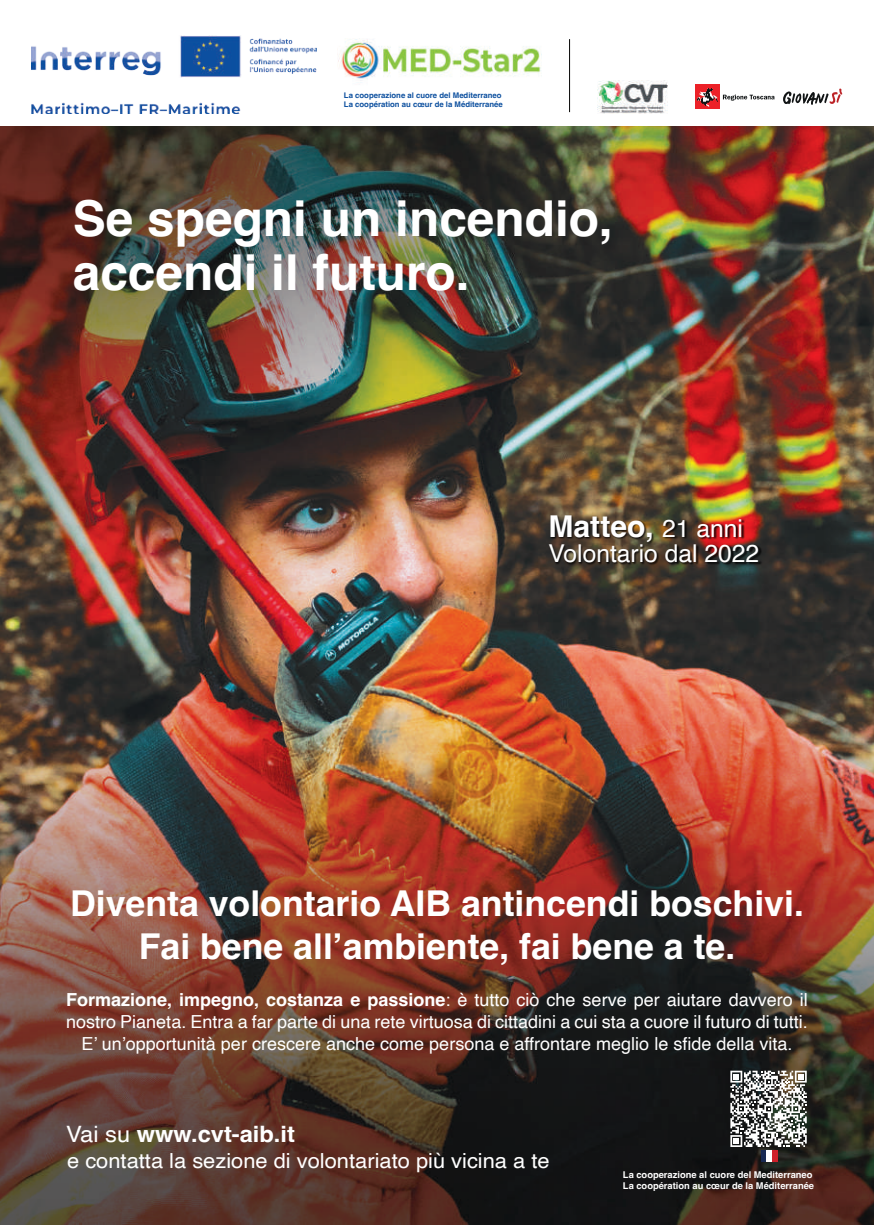
<style>
.page{position:relative;width:874px;height:1225px;background:#fff}
.page>*{position:absolute;margin:0;border:0;box-sizing:border-box;transform-origin:0 0}
.t1{font:700 49.6px/53.4px "Helvetica";color:#fff}
.t2{font:700 35.6px/42.8px "Helvetica";color:#fff;text-align:center}
.t3{font:700 30px "Helvetica";color:#fff}
.t4{font:24.6px "Helvetica";color:#fff}
.t5{font:700 22.6px "Helvetica";color:#fff;scale:1.05 1}
.t6{font:20.8px "Helvetica";color:#fff;scale:1.05 1}
.t7{font:18px/21.6px "Helvetica";color:#fff;text-align:center}
.t8{font:700 9.4px/11.6px "Helvetica";color:#fff}
.t9{font:700 7.8px/9.6px "Helvetica";color:#0d509f}
.s1{font-weight:400;font-size:24.6px}
.s2{font-weight:700}
.s3{font-weight:400}
</style>
<div class="page">
<img style="left:0;top:126px;width:873px;height:1099px">
<img style="left:32px;top:35px;width:285px;height:78px">
<img style="left:338px;top:38px;width:203px;height:45px">
<div style="left:694px;top:85px;width:24px;height:24px;background:#ec2128"></div>
<svg style="left:697px;top:88px;width:77px;height:19px"></svg>
<svg style="left:783px;top:89px;width:58px;height:16px"></svg>
<img style="left:597px;top:81px;width:69px;height:32px">
<hr style="left:569px;top:39px;width:1px;height:73px;background:#050504">
<img style="left:547px;top:510px;width:216px;height:93px">
<svg style="left:730px;top:1070px;width:76px;height:77px"></svg>
<div style="left:760px;top:1150px;width:6px;height:11px;background:#172952"></div>
<div style="left:766px;top:1150px;width:5px;height:11px;background:#fff"></div>
<div style="left:771px;top:1150px;width:6px;height:11px;background:#cf202a"></div>
<p class="t9" style="left:344px;top:91px;width:160px">La cooperazione al cuore del Mediterraneo<br>La coopération au cœur de la Méditerranée</p>
<h1 class="t1" style="left:73px;top:198px;width:541px">Se spegni un incendio, accendi il futuro.</h1>
<h3 class="t3" style="left:548px;top:508px;width:196px">Matteo, <span class="s1">21 anni</span></h3>
<h3 class="t4" style="left:548px;top:534px;width:212px">Volontario dal 2022</h3>
<h2 class="t2" style="left:70px;top:886px;width:735px">Diventa volontario AIB antincendi boschivi.<br>Fai bene all’ambiente, fai bene a te.</h2>
<p class="t7" style="left:66px;top:990px;width:743px"><span class="s2">Formazione, impegno, costanza e passione</span>: è tutto ciò che serve per aiutare davvero il nostro Pianeta. Entra a far parte di una rete virtuosa di cittadini a cui sta a cuore il futuro di tutti.<br>E’ un’opportunità per crescere anche come persona e affrontare meglio le sfide della vita.</p>
<p class="t5" style="left:66px;top:1120px;width:219px"><span class="s3">Vai su</span> www.cvt-aib.it</p>
<p class="t6" style="left:67px;top:1144px;width:461px">e contatta la sezione di volontariato più vicina a te</p>
<p class="t8" style="left:622px;top:1169px;width:192px">La cooperazione al cuore del Mediterraneo<br>La coopération au cœur de la Méditerranée</p>
</div>
